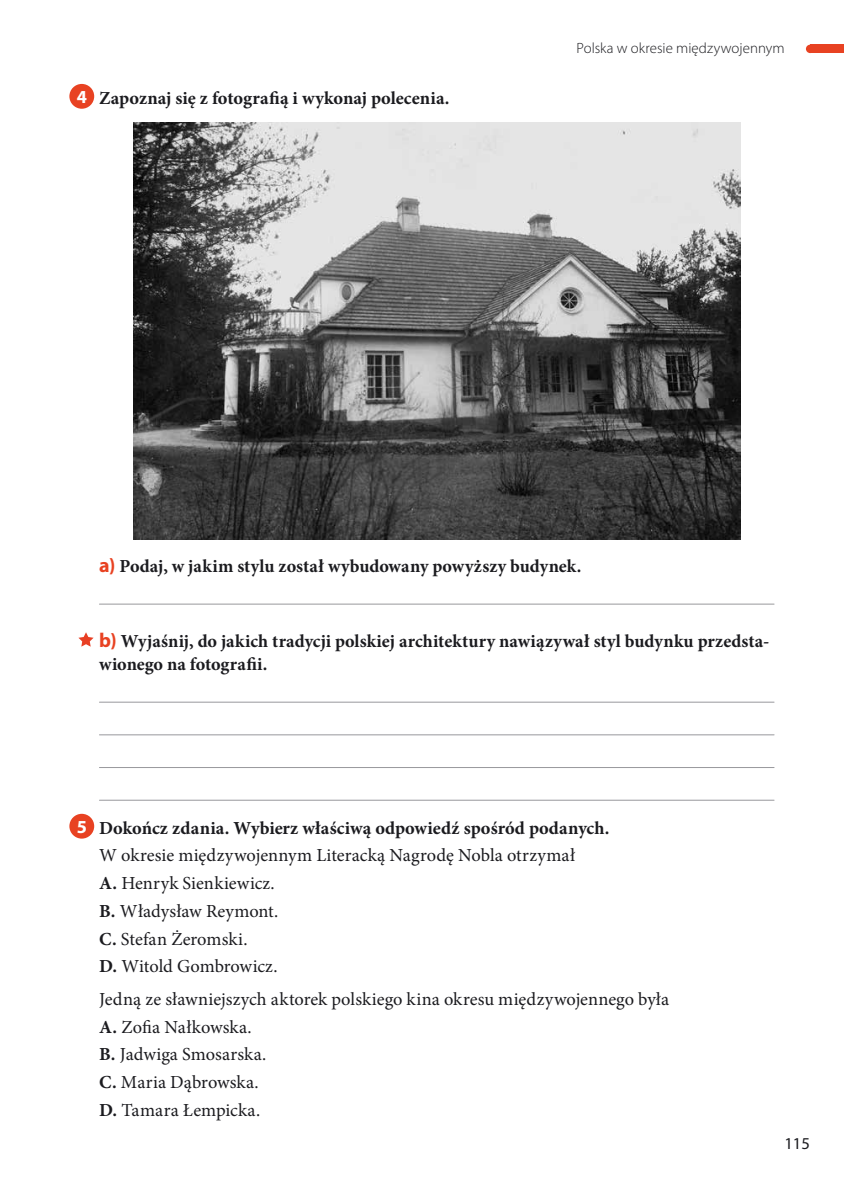
<style>
.page{position:relative;width:844px;height:1191px;background:#fff}
.page>*{position:absolute;margin:0;border:0;box-sizing:border-box;transform-origin:0 0}
.t1{font:18.38px/27.7px "Minion Pro";color:#1b1b1f}
.t2{font:700 18.38px/22.8px "Minion Pro";letter-spacing:.005em;color:#1b1b1f}
.t3{font:700 18.38px "Myriad Pro";color:#fff}
.t4{font:16.62px "Myriad Pro";color:#1b1b1f}
.t5{font:300 14.88px "Myriad Pro";letter-spacing:.005em;color:#1b1b1f}
.s1{font-family:"Myriad Pro";color:#fff}
.s2{font-family:"Myriad Pro";font-size:20.12px;color:#e84222}
.s3{font-weight:700}
</style>
<div class="page">
<div style="left:810px;top:45px;width:33px;height:8px;background:#e84222"></div>
<div style="left:805px;top:45px;width:9px;height:8px;background:#e84222;border-radius:50%"></div>
<div style="left:69px;top:84px;width:25px;height:25px;background:#e84222;border-radius:50%"></div>
<img style="left:133px;top:122px;width:607px;height:417px">
<hr style="left:99px;top:604px;width:674px;height:1px;background:#98989c">
<hr style="left:99px;top:702px;width:674px;height:1px;background:#98989c">
<hr style="left:99px;top:734px;width:674px;height:1px;background:#98989c">
<hr style="left:99px;top:767px;width:674px;height:1px;background:#98989c">
<hr style="left:99px;top:800px;width:674px;height:1px;background:#98989c">
<svg style="left:78px;top:632px;width:16px;height:14px"></svg>
<div style="left:69px;top:814px;width:25px;height:24px;background:#e84222;border-radius:50%"></div>
<p class="t2" style="left:77px;top:86px;width:374px"><span class="s1">4</span> Zapoznaj się z fotografią i wykonaj polecenia.</p>
<p class="t5" style="left:576px;top:39px;width:210px">Polska w okresie międzywojennym</p>
<p class="t2" style="left:99px;top:554px;width:483px"><span class="s2">a)</span> Podaj, w jakim stylu został wybudowany powyższy budynek.</p>
<p class="t2" style="left:99px;top:629px;width:671px"><span class="s2">b)</span> Wyjaśnij, do jakich tradycji polskiej architektury nawiązywał styl budynku przedsta&shy;wionego na fotografii.</p>
<p class="t3" style="left:77px;top:814px;width:12px">5</p>
<p class="t2" style="left:99px;top:816px;width:511px">Dokończ zdania. Wybierz właściwą odpowiedź spośród podanych.</p>
<p class="t1" style="left:99px;top:841px;width:477px">W okresie międzywojennym Literacką Nagrodę Nobla otrzymał<br><span class="s3">A.</span> Henryk Sienkiewicz.<br><span class="s3">B.</span> Władysław Reymont.<br><span class="s3">C.</span> Stefan Żeromski.<br><span class="s3">D.</span> Witold Gombrowicz.</p>
<p class="t1" style="left:99px;top:985px;width:571px">Jedną ze sławniejszych aktorek polskiego kina okresu międzywojennego była<br><span class="s3">A.</span> Zofia Nałkowska.<br><span class="s3">B.</span> Jadwiga Smosarska.<br><span class="s3">C.</span> Maria Dąbrowska.<br><span class="s3">D.</span> Tamara Łempicka.</p>
<p class="t4" style="left:784px;top:1133px;width:27px">115</p>
</div>
